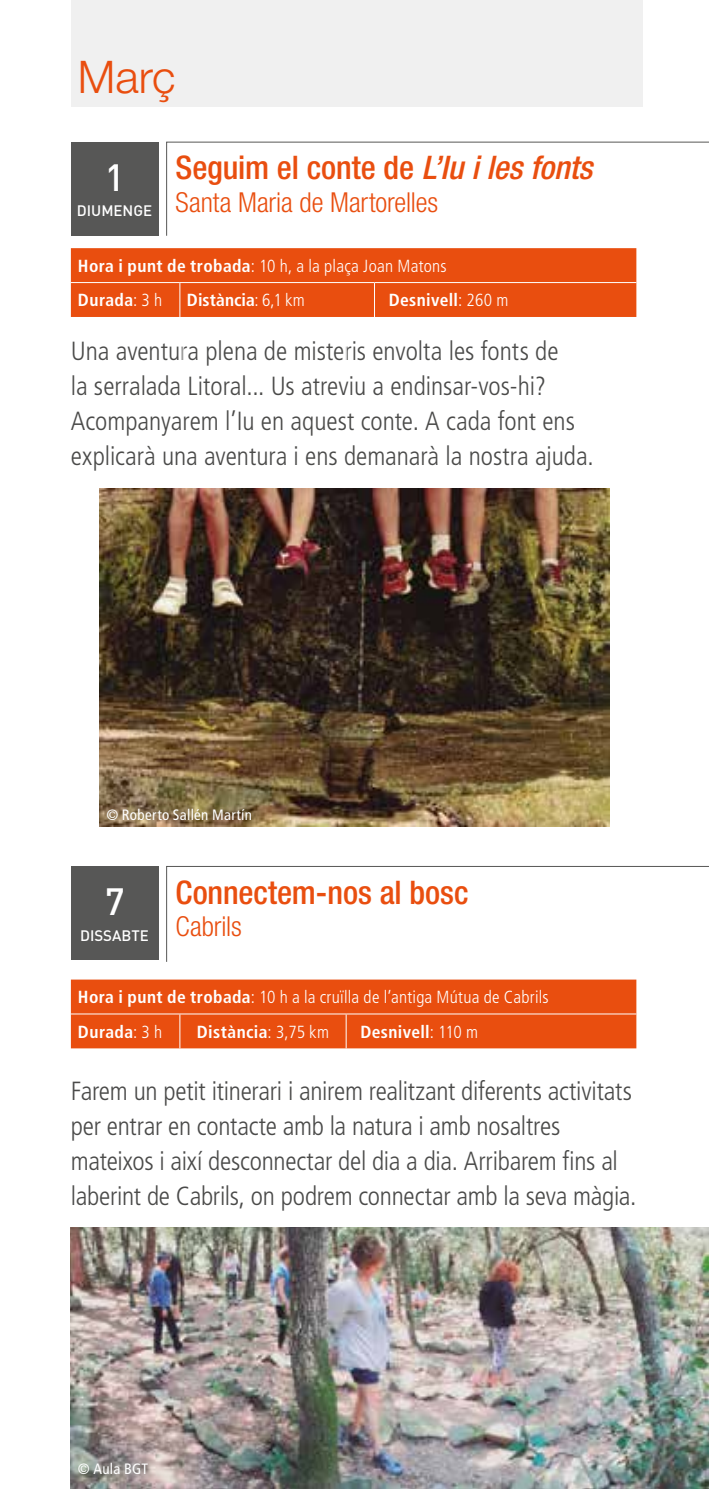
<style>
.page{position:relative;width:709px;height:1489px;background:#fff}
.page>*{position:absolute;margin:0;border:0;box-sizing:border-box;transform-origin:0 0}
.t1{font:300 45px "Helvetica Neue LT Std";color:#e94e0f}
.t2{font:500 37.5px "DIN";color:#fff}
.t3{font:500 condensed 32.5px "Helvetica Neue LT Std";letter-spacing:-.005em;color:#e94e0f}
.t4{font:300 condensed 27.5px "Helvetica Neue LT Std";letter-spacing:-.005em;color:#e94e0f}
.t5{font:300 condensed 26.25px/35px "Frutiger LT Std";letter-spacing:-.005em;color:#4a4a49}
.t6{font:300 condensed 17.5px/34.5px "Frutiger LT Std";letter-spacing:.015em;color:#fff}
.t7{font:700 condensed 17.5px "Frutiger LT Std";letter-spacing:.02em;color:#fff}
.t8{font:700 condensed 17.5px "Frutiger LT Std";color:#fff}
.t9{font:condensed 15px "Frutiger LT Std";letter-spacing:.02em;color:#fff}
.t10{font:500 15px "DIN";color:#fff}
.s1{font-style:italic}
.s2{font-weight:700}
.s3{font-weight:300}
</style>
<div class="page">
<div style="left:71px;top:0;width:571px;height:107px;background:#f0f0f0"></div>
<div style="left:71px;top:142px;width:87px;height:93px;background:#575756"></div>
<svg style="left:166px;top:141px;width:543px;height:95px"></svg>
<img style="left:71px;top:1227px;width:638px;height:261px">
<div style="left:71px;top:248px;width:565px;height:69px;background:#e94e0f"></div>
<hr style="left:71px;top:282px;width:109px;height:1px;background:#fff">
<hr style="left:180px;top:282px;width:194px;height:1px;background:#fff">
<hr style="left:179px;top:283px;width:1px;height:34px;background:#fff">
<hr style="left:374px;top:282px;width:262px;height:1px;background:#fff">
<hr style="left:374px;top:283px;width:1px;height:34px;background:#fff">
<img style="left:99px;top:489px;width:510px;height:337px">
<div style="left:71px;top:866px;width:87px;height:93px;background:#575756"></div>
<svg style="left:166px;top:866px;width:543px;height:96px"></svg>
<div style="left:71px;top:979px;width:565px;height:69px;background:#e94e0f"></div>
<hr style="left:71px;top:1013px;width:109px;height:1px;background:#fff">
<hr style="left:180px;top:1013px;width:166px;height:1px;background:#fff">
<hr style="left:179px;top:1014px;width:1px;height:34px;background:#fff">
<hr style="left:346px;top:1013px;width:290px;height:1px;background:#fff">
<hr style="left:345px;top:1014px;width:1px;height:34px;background:#fff">
<h1 class="t1" style="left:78px;top:49px;width:99px">Març</h1>
<h2 class="t2" style="left:105px;top:153px;width:21px">1</h2>
<p class="t10" style="left:77px;top:201px;width:77px">DIUMENGE</p>
<p class="t3" style="left:175px;top:148px;width:418px">Seguim el conte de <span class="s1">L’Iu i les fonts</span></p>
<p class="t4" style="left:175px;top:186px;width:264px">Santa Maria de Martorelles</p>
<p class="t6" style="left:78px;top:249px;width:370px"><span class="s2">Hora i punt de trobada</span>: 10 h, a la plaça Joan Matons<br><span class="s2">Durada</span>: 3 h</p>
<p class="t8" style="left:187px;top:290px;width:119px">Distància<span class="s3">: 6,1 km</span></p>
<p class="t7" style="left:389px;top:290px;width:121px">Desnivell<span class="s3">: 260 m</span></p>
<p class="t5" style="left:71px;top:334px;width:524px">Una aventura plena de misteris envolta les fonts de<br>la serralada Litoral... Us atreviu a endinsar-vos-hi?<br>Acompanyarem l’Iu en aquest conte. A cada font ens explicarà una aventura i ens demanarà la nostra ajuda.</p>
<p class="t9" style="left:106px;top:806px;width:147px">© Roberto Sallén Martín</p>
<h2 class="t2" style="left:105px;top:877px;width:21px">7</h2>
<p class="t10" style="left:80px;top:925px;width:70px">DISSABTE</p>
<p class="t3" style="left:175px;top:872px;width:294px">Connectem-nos al bosc</p>
<p class="t4" style="left:175px;top:910px;width:68px">Cabrils</p>
<p class="t6" style="left:78px;top:980px;width:472px"><span class="s2">Hora i punt de trobada</span>: 10 h a la cruïlla de l’antiga Mútua de Cabrils<br><span class="s2">Durada</span>: 3 h</p>
<p class="t7" style="left:197px;top:1021px;width:134px">Distància<span class="s3">: 3,75 km</span></p>
<p class="t7" style="left:360px;top:1021px;width:119px">Desnivell<span class="s3">: 110 m</span></p>
<p class="t5" style="left:71px;top:1074px;width:567px">Farem un petit itinerari i anirem realitzant diferents activitats per entrar en contacte amb la natura i amb nosaltres mateixos i així desconnectar del dia a dia. Arribarem fins al laberint de Cabrils, on podrem connectar amb la seva màgia.</p>
<p class="t9" style="left:78px;top:1459px;width:72px">© Aula BGT</p>
</div>
